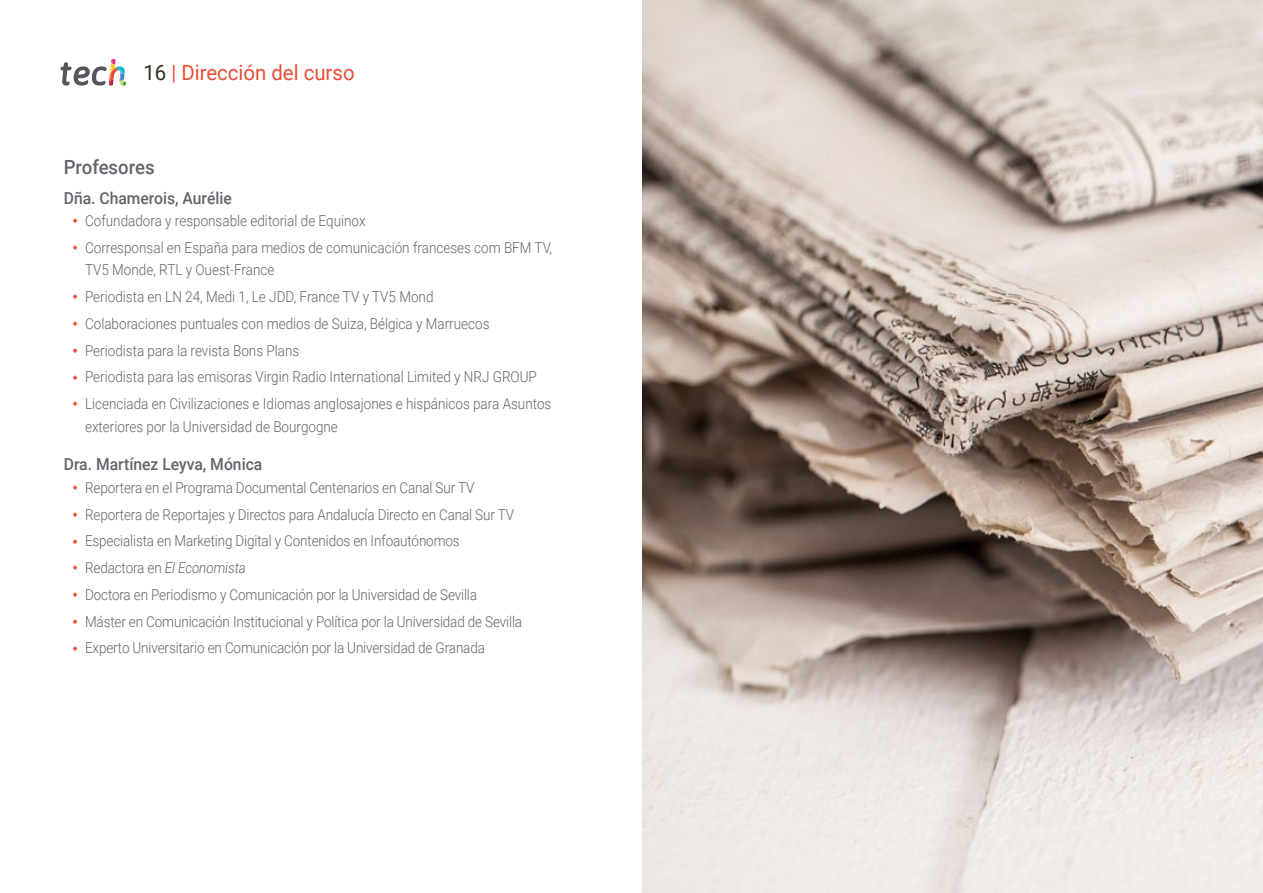
<style>
.page{position:relative;width:1263px;height:893px;background:#fff}
.page>*{position:absolute;margin:0;border:0;box-sizing:border-box;transform-origin:0 0}
.t1{font:21px "Roboto";color:#e94d35}
.t2{font:500 19.5px "Roboto";color:#61646a;scale:.95 1}
.t3{font:500 16.5px "Roboto";color:#61646a;scale:.95 1}
.t4{font:300 15px/26.7px "Roboto";color:#61646a;scale:.9 1}
.s1{color:#312e20}
.s2{font-style:italic}
</style>
<div class="page">
<img style="left:642px;top:0;width:621px;height:893px">
<svg style="left:61px;top:59px;width:65px;height:27px"></svg>
<h1 class="t1" style="left:144px;top:57px;width:213px"><span class="s1">16</span> | Dirección del curso</h1>
<h2 class="t2" style="left:64px;top:154px;width:97px">Profesores</h2>
<p class="t3" style="left:64px;top:186px;width:178px">Dña. Chamerois, Aurélie</p>
<p class="t4" style="left:85px;top:207px;width:520px">Cofundadora y responsable editorial de Equinox<br>Corresponsal en España para medios de comunicación franceses com BFM TV,</p>
<p class="t4" style="left:85px;top:256px;width:520px">TV5 Monde, RTL y Ouest-France<br>Periodista en LN 24, Medi 1, Le JDD, France TV y TV5 Mond<br>Colaboraciones puntuales con medios de Suiza, Bélgica y Marruecos Periodista para la revista Bons Plans<br>Periodista para las emisoras Virgin Radio International Limited y NRJ GROUP Licenciada en Civilizaciones e Idiomas anglosajones e hispánicos para Asuntos</p>
<p class="t4" style="left:85px;top:412px;width:282px">exteriores por la Universidad de Bourgogne</p>
<p class="t3" style="left:64px;top:453px;width:210px">Dra. Martínez Leyva, Mónica</p>
<p class="t4" style="left:85px;top:473px;width:487px">Reportera en el Programa Documental Centenarios en Canal Sur TV Reportera de Reportajes y Directos para Andalucía Directo en Canal Sur TV Especialista en Marketing Digital y Contenidos en Infoautónomos Redactora en <span class="s2">El Economista<br></span>Doctora en Periodismo y Comunicación por la Universidad de Sevilla<br>Máster en Comunicación Institucional y Política por la Universidad de Sevilla Experto Universitario en Comunicación por la Universidad de Granada</p>
</div>
